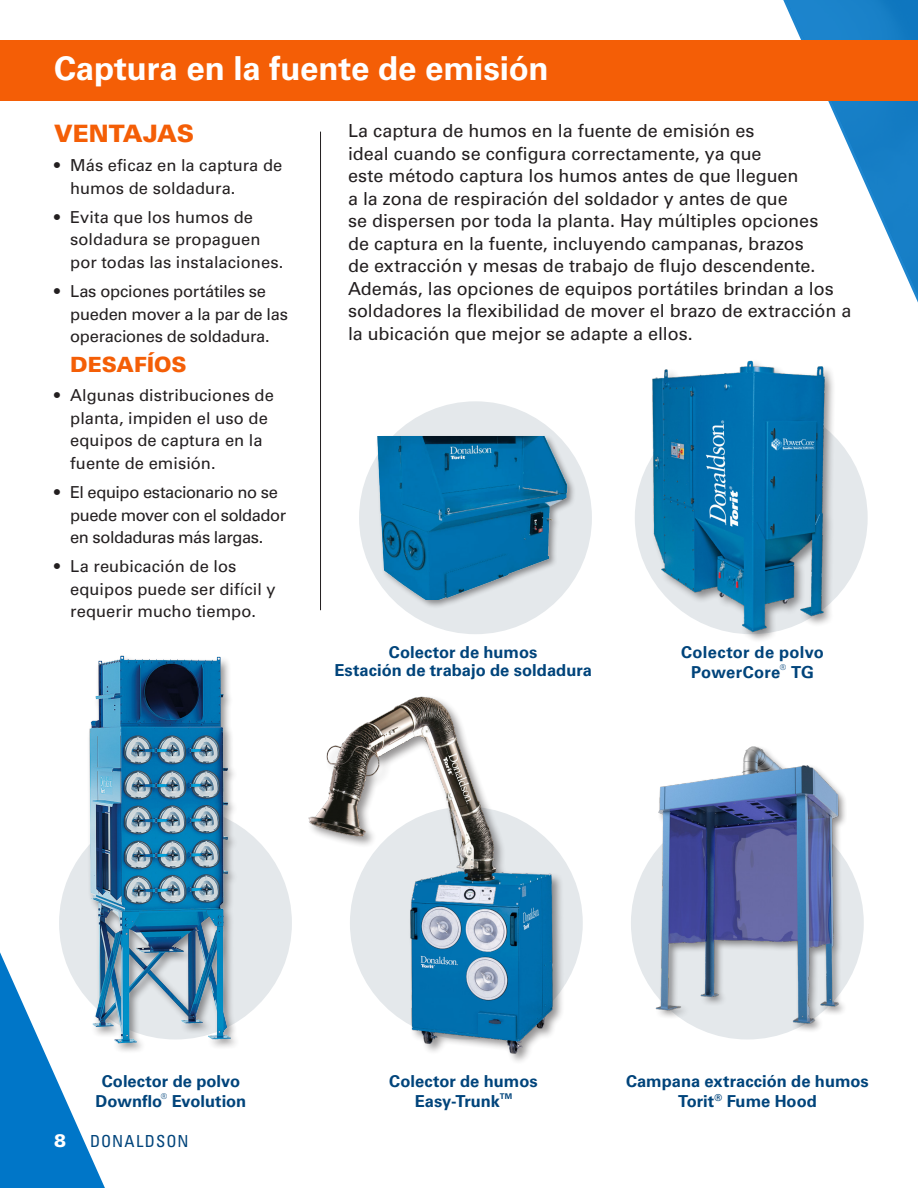
<style>
.page{position:relative;width:918px;height:1188px;background:#fff}
.page>*{position:absolute;margin:0;border:0;box-sizing:border-box;transform-origin:0 0}
.subhead{font:700 33px "Univers LT Std";letter-spacing:-.005em;color:#fff}
.Intro_text{font:900 24px "Univers LT Std";color:#f45e06}
.t1{font:900 21px "Univers LT Std";color:#f45e06}
.subhead-2{font:900 18.15px "Univers LT Std";color:#fff}
.Intro_text-2{font:18px/22.5px "Univers LT Std";color:#231f20}
.subhead-3{font:condensed 16.65px "Univers LT Std";letter-spacing:.06em;color:#00447b}
.t2{font:16.5px/22.5px "Univers LT Std";color:#231f20}
.subhead-4{font:700 16.5px "Univers LT Std";color:#00447b}
.t3{font:16.5px/22.5px "Univers LT Std";letter-spacing:-.03em;color:#231f20}
.subhead-5{font:700 16.5px "Univers LT Std";letter-spacing:.02em;color:#00447b}
.subhead-6{font:7.8px "Univers LT Std";color:#00447b}
.subhead-7{font:700 7.8px "Univers LT Std";color:#00447b}
</style>
<div class="page">
<svg style="left:783px;top:0;width:135px;height:303px"></svg>
<svg style="left:0;top:952px;width:105px;height:236px"></svg>
<div style="left:0;top:40px;width:918px;height:61px;background:#f45e06"></div>
<div style="left:359px;top:401px;width:233px;height:233px;background:#e4e8eb;border-radius:50%"></div>
<img style="left:635px;top:360px;width:233px;height:280px">
<div style="left:376px;top:434px;width:200px;height:175px;background:#231f20;opacity:.48"></div>
<img style="left:369px;top:436px;width:201px;height:163px">
<img style="left:249px;top:696px;width:334px;height:366px">
<img style="left:631px;top:746px;width:233px;height:294px">
<img style="left:39px;top:655px;width:210px;height:399px">
<hr style="left:320px;top:132px;width:1px;height:478px;background:#231f20">
<p class="subhead" style="left:54px;top:49px;width:496px">Captura en la fuente de emisión</p>
<p class="Intro_text" style="left:54px;top:118px;width:142px">VENTAJAS</p>
<p class="t2" style="left:70px;top:154px;width:214px;text-indent:-16px">• Más eficaz en la captura de humos de soldadura.</p>
<p class="t2" style="left:70px;top:206px;width:215px;text-indent:-16px">• Evita que los humos de soldadura se propaguen por todas las instalaciones.</p>
<p class="t2" style="left:70px;top:280px;width:219px;text-indent:-16px">• Las opciones portátiles se pueden mover a la par de las operaciones de soldadura.</p>
<p class="t1" style="left:70px;top:351px;width:118px">DESAFÍOS</p>
<p class="t2" style="left:70px;top:384px;width:205px;text-indent:-16px">• Algunas distribuciones de planta, impiden el uso de equipos de captura en la fuente de emisión.</p>
<p class="t3" style="left:70px;top:481px;width:218px;text-indent:-16px">• El equipo estacionario no se puede mover con el soldador en soldaduras más largas.</p>
<p class="t2" style="left:70px;top:555px;width:207px;text-indent:-16px">• La reubicación de los equipos puede ser difícil y requerir mucho tiempo.</p>
<p class="Intro_text-2" style="left:348px;top:120px;width:505px">La captura de humos en la fuente de emisión es<br>ideal cuando se configura correctamente, ya que<br>este método captura los humos antes de que lleguen<br>a la zona de respiración del soldador y antes de que<br>se dispersen por toda la planta. Hay múltiples opciones<br>de captura en la fuente, incluyendo campanas, brazos<br>de extracción y mesas de trabajo de flujo descendente.<br>Además, las opciones de equipos portátiles brindan a los soldadores la flexibilidad de mover el brazo de extracción a la ubicación que mejor se adapte a ellos.</p>
<p class="subhead-4" style="left:389px;top:643px;width:150px">Colector de humos</p>
<p class="subhead-4" style="left:334px;top:661px;width:259px">Estación de trabajo de soldadura</p>
<p class="subhead-5" style="left:681px;top:643px;width:144px">Colector de polvo</p>
<p class="subhead-4" style="left:691px;top:662px;width:91px">PowerCore</p>
<p class="subhead-6" style="left:780px;top:663px;width:8px">®</p>
<p class="subhead-4" style="left:791px;top:662px;width:24px">TG</p>
<p class="subhead-4" style="left:102px;top:1072px;width:140px">Colector de polvo</p>
<p class="subhead-4" style="left:96px;top:1091px;width:68px">Downflo</p>
<p class="subhead-6" style="left:161px;top:1092px;width:8px">®</p>
<p class="subhead-4" style="left:172px;top:1091px;width:76px">Evolution</p>
<p class="subhead-2" style="left:54px;top:1129px;width:14px">8</p>
<p class="subhead-3" style="left:90px;top:1131px;width:100px">DONALDSON</p>
<p class="subhead-4" style="left:389px;top:1072px;width:150px">Colector de humos</p>
<p class="subhead-4" style="left:415px;top:1091px;width:87px">Easy-Trunk</p>
<p class="subhead-7" style="left:500px;top:1092px;width:14px">TM</p>
<p class="subhead-4" style="left:626px;top:1072px;width:244px">Campana extracción de humos</p>
<p class="subhead-4" style="left:678px;top:1091px;width:140px">Torit<sup>®</sup> Fume Hood</p>
</div>
